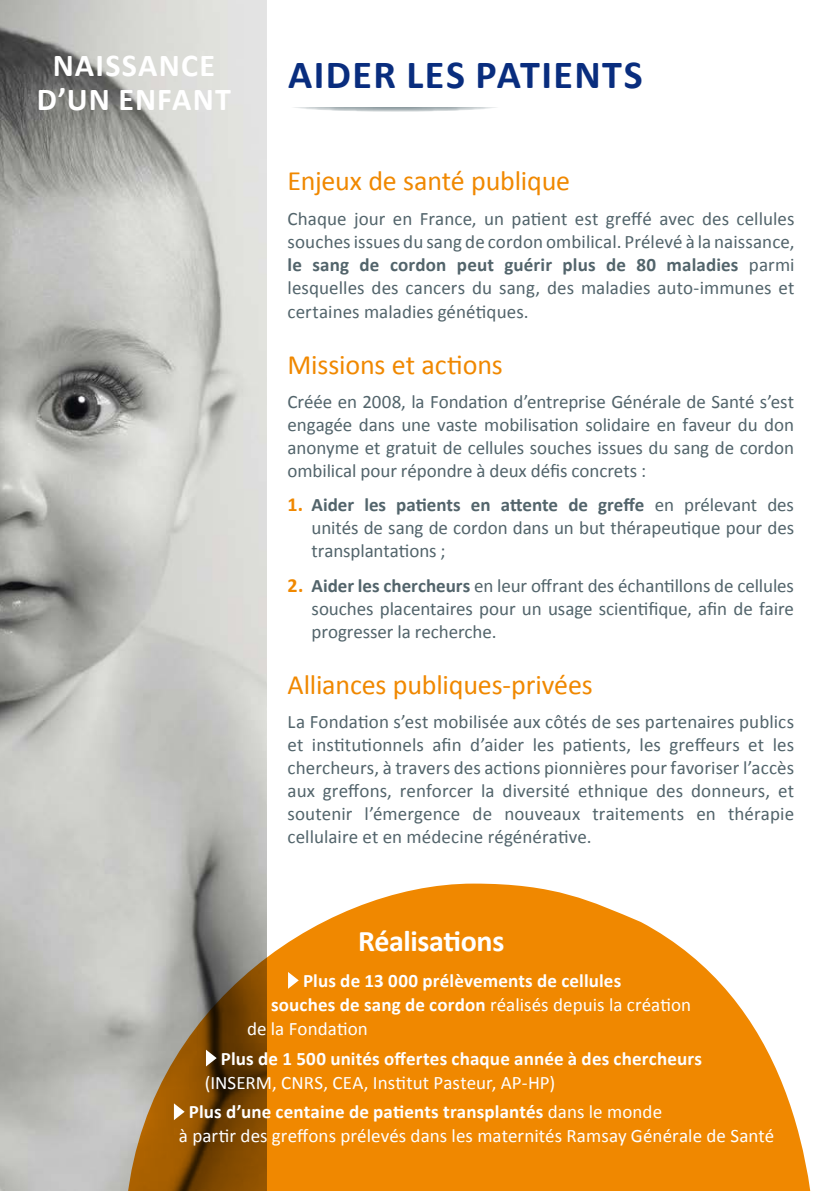
<style>
.page{position:relative;width:840px;height:1191px;background:#fff}
.page>*{position:absolute;margin:0;border:0;box-sizing:border-box;transform-origin:0 0}
.t1{font:700 40px "Calibri";letter-spacing:.035em;color:#092d7e}
.t2{font:700 32px/34px "Calibri";letter-spacing:.035em;color:#fff;text-align:center}
.t3{font:700 30px "Calibri";letter-spacing:-.015em;color:#fff}
.t4{font:28px "Calibri";letter-spacing:-.005em;color:#f08800}
.t5{font:19px/23px "Calibri";color:#52646b;text-align:justify}
.t6{font:19px/29.6px "Calibri";letter-spacing:.005em;color:#fff}
.t7{font:700 19px "Calibri";letter-spacing:.005em;color:#fff}
.s1{font-weight:700}
.s2{font-weight:700;font-size:20px;color:#f08800}
</style>
<div class="page">
<img style="left:0;top:0;width:266px;height:1191px">
<svg style="left:288px;top:100px;width:213px;height:12px"></svg>
<div style="left:274px;top:54px;width:412px;height:53px;background:#fff"></div>
<svg style="left:125px;top:883px;width:686px;height:308px;background:#df9433"></svg>
<svg style="left:288px;top:972px;width:10px;height:16px"></svg>
<svg style="left:206px;top:1049px;width:10px;height:17px"></svg>
<svg style="left:174px;top:1103px;width:10px;height:17px"></svg>
<h2 class="t2" style="left:37px;top:49px;width:195px">NAISSANCE<br>D’UN ENFANT</h2>
<h1 class="t1" style="left:288px;top:49px;width:356px">AIDER LES PATIENTS</h1>
<h3 class="t4" style="left:287px;top:163px;width:284px">Enjeux de santé publique</h3>
<p class="t5" style="left:287px;top:207px;width:508px">Chaque jour en France, un patient est greffé avec des cellules souches issues du sang de cordon ombilical. Prélevé à la naissance, <span class="s1">le sang de cordon peut guérir plus de 80 maladies</span> parmi lesquelles des cancers du sang, des maladies auto-immunes et certaines maladies génétiques.</p>
<h3 class="t4" style="left:287px;top:346px;width:217px">Missions et actions</h3>
<p class="t5" style="left:287px;top:390px;width:507px">Créée en 2008, la Fondation d’entreprise Générale de Santé s’est engagée dans une vaste mobilisation solidaire en faveur du don anonyme et gratuit de cellules souches issues du sang de cordon ombilical pour répondre à deux défis concrets :</p>
<p class="t5" style="left:311px;top:493px;width:483px;text-indent:-24px"><span class="s2">1.</span> <span class="s1">Aider les patients en attente de greffe</span> en prélevant des unités de sang de cordon dans un but thérapeutique pour des transplantations ;</p>
<p class="t5" style="left:311px;top:574px;width:483px;text-indent:-24px"><span class="s2">2.</span> <span class="s1">Aider les chercheurs</span> en leur offrant des échantillons de cellules souches placentaires pour un usage scientifique, afin de faire progresser la recherche.</p>
<h3 class="t4" style="left:287px;top:666px;width:306px">Alliances publiques-privées</h3>
<p class="t5" style="left:287px;top:710px;width:508px">La Fondation s’est mobilisée aux côtés de ses partenaires publics et institutionnels afin d’aider les patients, les greffeurs et les chercheurs, à travers des actions pionnières pour favoriser l’accès aux greffons, renforcer la diversité ethnique des donneurs, et soutenir l’émergence de nouveaux traitements en thérapie cellulaire et en médecine régénérative.</p>
<h3 class="t3" style="left:358px;top:922px;width:148px">Réalisations</h3>
<p class="t7" style="left:303px;top:968px;width:319px">Plus de 13 000 prélèvements de cellules</p>
<p class="t6" style="left:271px;top:989px;width:421px"><span class="s1">souches de sang de cordon</span> réalisés depuis la création</p>
<p class="t6" style="left:247px;top:1013px;width:122px">de la Fondation</p>
<p class="t7" style="left:221px;top:1046px;width:482px">Plus de 1 500 unités offertes chaque année à des chercheurs</p>
<p class="t6" style="left:189px;top:1067px;width:474px;text-indent:16px">(INSERM, CNRS, CEA, Institut Pasteur, AP-HP)<br><span class="s1">Plus d’une centaine de patients transplantés</span> dans le monde</p>
<p class="t6" style="left:179px;top:1121px;width:596px">à partir des greffons prélevés dans les maternités Ramsay Générale de Santé</p>
</div>
